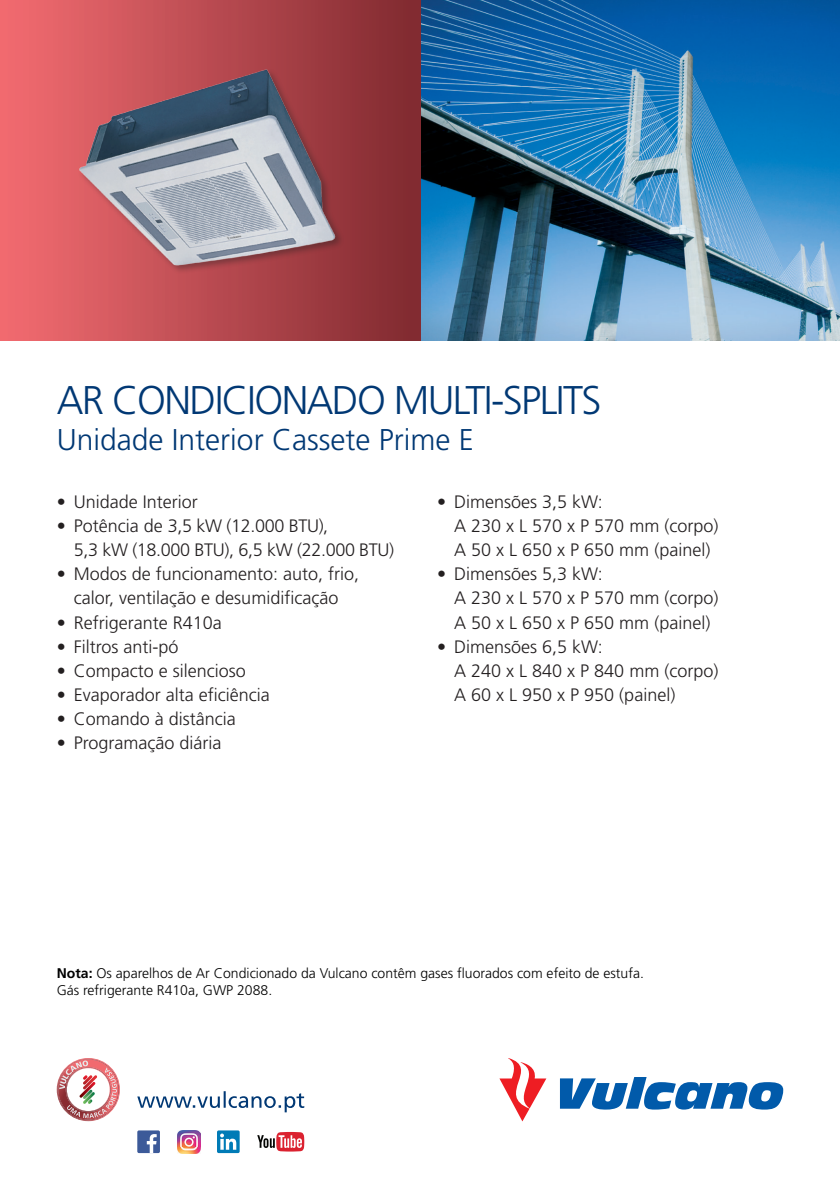
<style>
.page{position:relative;width:840px;height:1191px;background:#fff}
.page>*{position:absolute;margin:0;border:0;box-sizing:border-box;transform-origin:0 0}
.t1{font:300 40px "Frutiger";letter-spacing:-.04em;color:#013874}
.t2{font:300 30px "Frutiger";color:#013874}
.t3{font:300 18px/24px "Frutiger";color:#231f20}
.t4{font:300 18px/24px "Frutiger";letter-spacing:-.02em;color:#231f20}
.t5{font:300 14px "Frutiger";color:#000}
.s1{font-weight:700}
</style>
<div class="page">
<img style="left:420px;top:0;width:419px;height:340px">
<div style="left:0;top:0;width:420px;height:340px;background:linear-gradient(to right,#f46d72,#802a30)"></div>
<svg style="left:499px;top:1058px;width:47px;height:63px"></svg>
<svg style="left:560px;top:1077px;width:222px;height:32px"></svg>
<svg style="left:57px;top:1058px;width:63px;height:63px"></svg>
<svg style="left:137px;top:1091px;width:167px;height:21px"></svg>
<svg style="left:257px;top:1132px;width:47px;height:19px"></svg>
<img style="left:177px;top:1130px;width:23px;height:23px">
<div style="left:217px;top:1130px;width:22px;height:23px;background:#007bb6;border-radius:2px"></div>
<svg style="left:220px;top:1133px;width:16px;height:16px"></svg>
<div style="left:137px;top:1130px;width:23px;height:23px;background:#3c5a99;border-radius:2px"></div>
<svg style="left:147px;top:1134px;width:10px;height:19px"></svg>
<img style="left:72px;top:64px;width:275px;height:212px">
<p class="t1" style="left:57px;top:378px;width:546px">AR CONDICIONADO MULTI-SPLITS</p>
<p class="t2" style="left:57px;top:423px;width:418px">Unidade Interior Cassete Prime E</p>
<p class="t3" style="left:57px;top:490px;width:143px">• Unidade Interior</p>
<p class="t4" style="left:74px;top:514px;width:322px;text-indent:-17px">• Potência de 3,5 kW (12.000 BTU),<br>5,3 kW (18.000 BTU), 6,5 kW (22.000 BTU)</p>
<p class="t3" style="left:57px;top:562px;width:304px;text-align:center">• Modos de funcionamento: auto, frio, calor, ventilação e desumidificação</p>
<p class="t3" style="left:57px;top:610px;width:167px">• Refrigerante R410a</p>
<p class="t3" style="left:57px;top:634px;width:123px">• Filtros anti-pó</p>
<p class="t3" style="left:57px;top:658px;width:191px">• Compacto e silencioso</p>
<p class="t3" style="left:57px;top:682px;width:214px">• Evaporador alta eficiência</p>
<p class="t3" style="left:57px;top:706px;width:181px">• Comando à distância</p>
<p class="t3" style="left:57px;top:730px;width:166px">• Programação diária</p>
<p class="t3" style="left:437px;top:490px;width:167px">• Dimensões 3,5 kW:</p>
<p class="t3" style="left:454px;top:514px;width:266px">A 230 x L 570 x P 570 mm (corpo)<br>A 50 x L 650 x P 650 mm (painel)</p>
<p class="t3" style="left:437px;top:562px;width:167px">• Dimensões 5,3 kW:</p>
<p class="t3" style="left:454px;top:586px;width:266px">A 230 x L 570 x P 570 mm (corpo)<br>A 50 x L 650 x P 650 mm (painel)</p>
<p class="t3" style="left:437px;top:634px;width:167px">• Dimensões 6,5 kW:</p>
<p class="t3" style="left:454px;top:658px;width:266px">A 240 x L 840 x P 840 mm (corpo)</p>
<p class="t3" style="left:454px;top:682px;width:223px">A 60 x L 950 x P 950 (painel)</p>
<p class="t5" style="left:57px;top:965px;width:588px"><span class="s1">Nota:</span> Os aparelhos de Ar Condicionado da Vulcano contêm gases fluorados com efeito de estufa.</p>
<p class="t5" style="left:57px;top:982px;width:217px">Gás refrigerante R410a, GWP 2088.</p>
</div>
